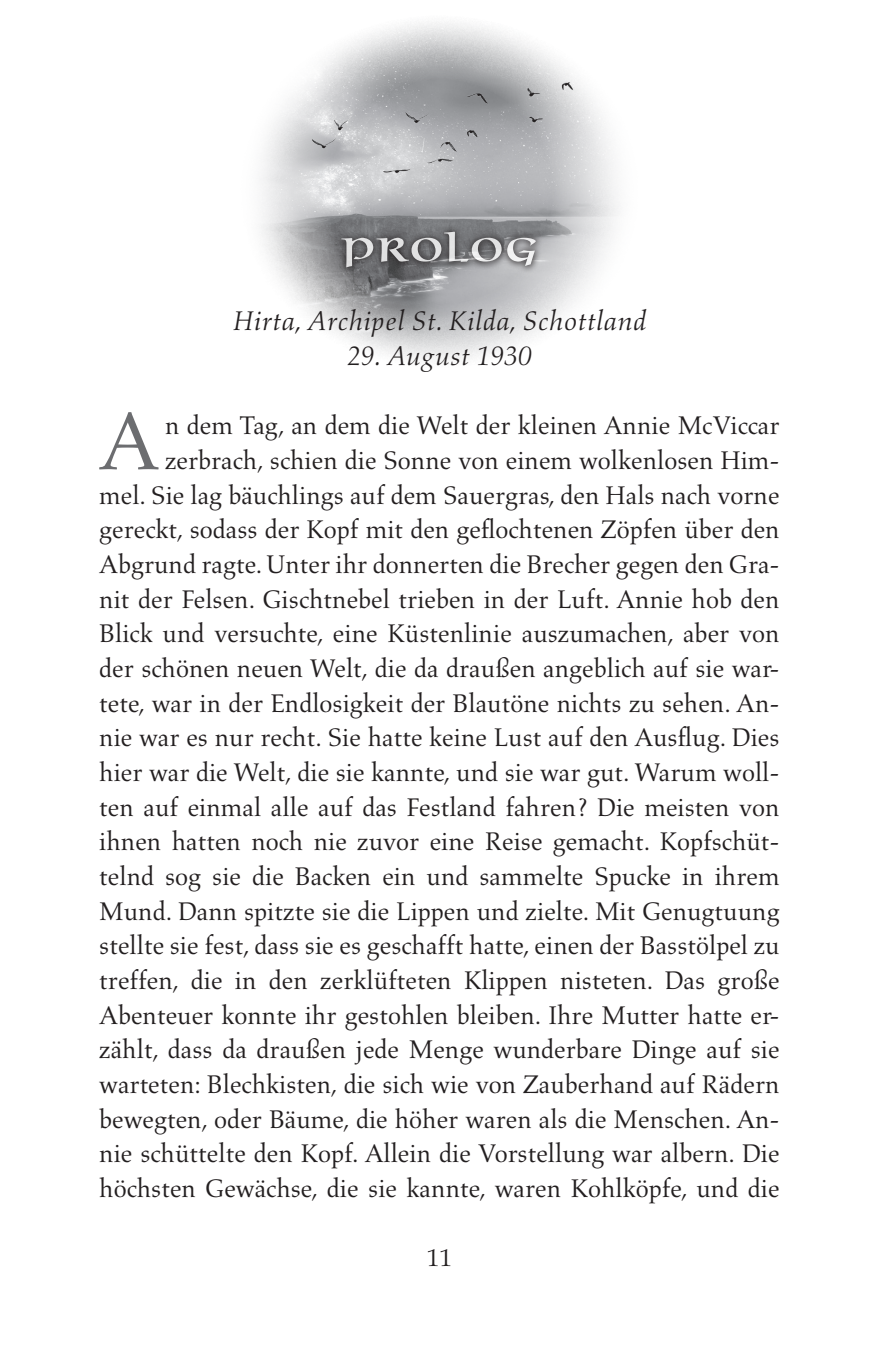
<style>
.page{position:relative;width:886px;height:1347px;background:#fff}
.page>*{position:absolute;margin:0;border:0;box-sizing:border-box;transform-origin:0 0}
.abs_initiale{font:83.75px "Aldus LT Std";color:#6c6d70}
.t1{font:50px "Omnia LT Std";color:#fff}
.u-zwischen2{font:italic 27.5px "Aldus LT Std";color:#231f20}
.abs_initiale-2{font:26px/34.8px "Aldus LT Std";color:#231f20;text-align:right}
.t2{font:25px "Aldus LT Std";color:#231f20}
</style>
<div class="page">
<img style="left:260px;top:22px;width:359px;height:337px">
<img style="left:287px;top:35px;width:303px;height:154px">
<svg style="left:334px;top:224px;width:209px;height:51px"></svg>
<h2 class="t1" style="left:341px;top:229px;width:198px">Prolog</h2>
<p class="u-zwischen2" style="left:232px;top:305px;width:415px">Hirta, Archipel St. Kilda, Schottland</p>
<p class="u-zwischen2" style="left:347px;top:340px;width:186px">29. August 1930</p>
<p class="abs_initiale" style="left:99px;top:394px;width:62px">A</p>
<p class="abs_initiale-2" style="left:99px;top:409px;width:682px">n dem Tag, an dem die Welt der kleinen Annie McViccar zerbrach, schien die Sonne von einem wolkenlosen Him-<br>mel. Sie lag bäuchlings auf dem Sauergras, den Hals nach vorne gereckt, sodass der Kopf mit den geflochtenen Zöpfen über den Abgrund ragte. Unter ihr donnerten die Brecher gegen den Gra&shy;nit der Felsen. Gischtnebel trieben in der Luft. Annie hob den Blick und versuchte, eine Küstenlinie auszumachen, aber von der schönen neuen Welt, die da draußen angeblich auf sie war&shy;tete, war in der Endlosigkeit der Blautöne nichts zu sehen. An&shy;nie war es nur recht. Sie hatte keine Lust auf den Ausflug. Dies hier war die Welt, die sie kannte, und sie war gut. Warum woll&shy;ten auf einmal alle auf das Festland fahren? Die meisten von ihnen hatten noch nie zuvor eine Reise gemacht. Kopfschüt&shy;telnd sog sie die Backen ein und sammelte Spucke in ihrem Mund. Dann spitzte sie die Lippen und zielte. Mit Genugtuung stellte sie fest, dass sie es geschafft hatte, einen der Basstölpel zu treffen, die in den zerklüfteten Klippen nisteten. Das große Abenteuer konnte ihr gestohlen bleiben. Ihre Mutter hatte er&shy;zählt, dass da draußen jede Menge wunderbare Dinge auf sie warteten: Blechkisten, die sich wie von Zauberhand auf Rädern bewegten, oder Bäume, die höher waren als die Menschen. An&shy;nie schüttelte den Kopf. Allein die Vorstellung war albern. Die höchsten Gewächse, die sie kannte, waren Kohlköpfe, und die</p>
<p class="t2" style="left:427px;top:1244px;width:26px">11</p>
</div>
